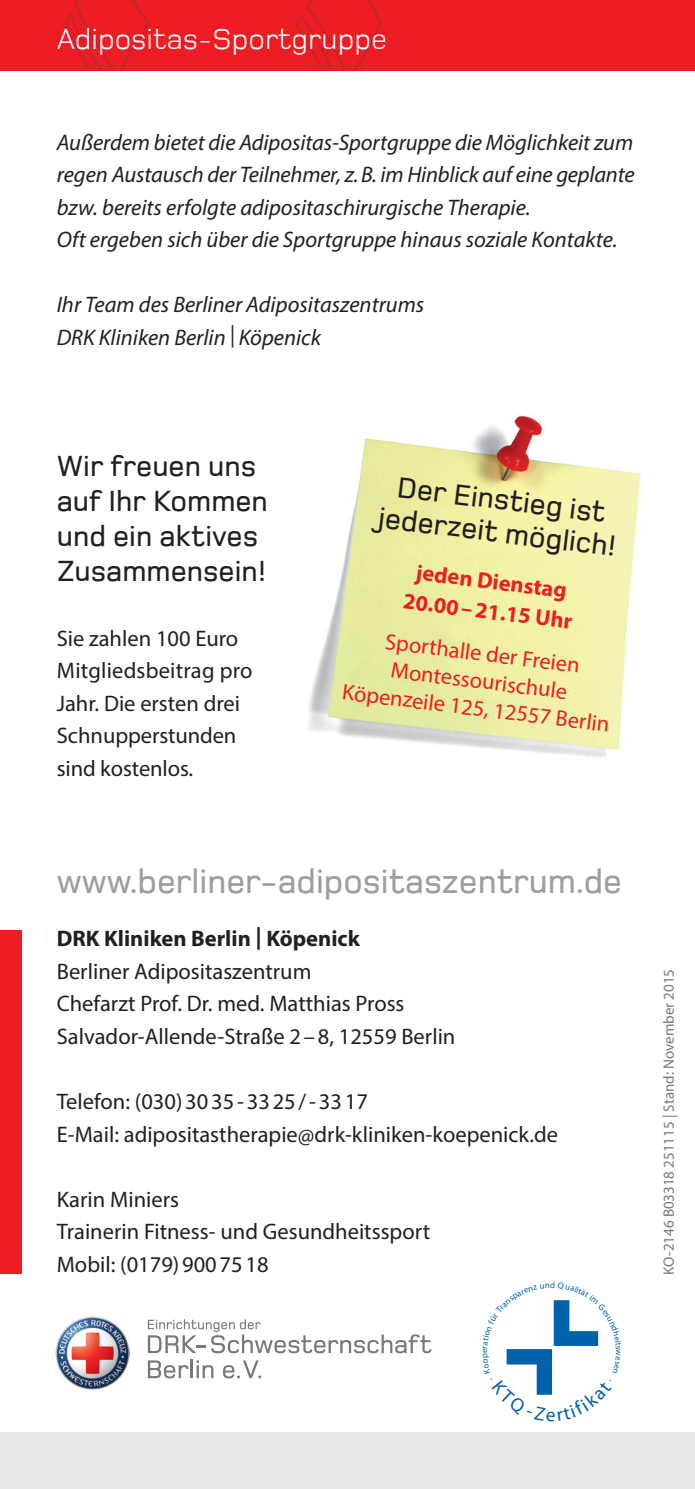
<style>
.page{position:relative;width:695px;height:1489px;background:#fff}
.page>*{position:absolute;margin:0;border:0;box-sizing:border-box;transform-origin:0 0}
.Subhead{font:500 35px "Foundry Monoline";color:#9c9ea1}
.Subhead-2{font:500 30px/35px "Foundry Monoline";color:#231f20;text-align:center}
.Head_weiß{font:30px "Foundry Monoline";color:#fff}
.Fließtext{font:22.5px/32.5px "Myriad Pro";color:#231f20}
.Fließtext_kursiv{font:italic 22.5px/32.5px "Myriad Pro";color:#231f20}
.Fließtext-2{font:22.5px/27.5px "Myriad Pro";color:#ee1d23;text-align:center}
.Fließtext-3{font:700 22.5px/32.5px "Myriad Pro";color:#231f20}
.Fließtext-4{font:700 22.5px "Myriad Pro";color:#ee1d23}
.t1{font:15px "Myriad Pro";color:#76787b}
.s1{font-weight:400}
</style>
<div class="page">
<img style="left:307px;top:415px;width:334px;height:342px">
<div style="left:0;top:0;width:694px;height:71px;background:#ee1d23"></div>
<svg style="left:64px;top:0;width:86px;height:71px"></svg>
<svg style="left:294px;top:0;width:88px;height:71px"></svg>
<div style="left:0;top:929px;width:21px;height:344px;background:#ee1d23"></div>
<div style="left:0;top:1431px;width:694px;height:57px;background:#e6e7e9"></div>
<img style="left:56px;top:1316px;width:73px;height:73px">
<svg style="left:148px;top:1359px;width:66px;height:19px"></svg>
<svg style="left:223px;top:1360px;width:38px;height:18px"></svg>
<svg style="left:148px;top:1319px;width:283px;height:34px"></svg>
<svg style="left:506px;top:1300px;width:93px;height:95px"></svg>
<p class="Head_weiß" style="left:57px;top:23px;width:332px">Adipositas-Sportgruppe</p>
<p class="Fließtext_kursiv" style="left:57px;top:126px;width:579px">Außerdem bietet die Adipositas-Sportgruppe die Möglichkeit zum regen Austausch der Teilnehmer, z.B. im Hinblick auf eine geplante bzw. bereits erfolgte adipositaschirurgische Therapie.<br>Oft ergeben sich über die Sportgruppe hinaus soziale Kontakte.</p>
<p class="Fließtext_kursiv" style="left:57px;top:288px;width:369px">Ihr Team des Berliner Adipositaszentrums</p>
<p class="Fließtext_kursiv" style="left:57px;top:321px;width:266px">DRK Kliniken Berlin | Köpenick</p>
<p class="Subhead-2" style="left:57px;top:448px;width:213px;text-align:left">Wir freuen uns auf Ihr Kommen und ein aktives</p>
<p class="Subhead-2" style="left:57px;top:553px;width:211px">Zusammensein!</p>
<p class="Fließtext" style="left:57px;top:621px;width:197px">Sie zahlen 100 Euro<br>Mitgliedsbeitrag pro<br>Jahr. Die ersten drei<br>Schnupperstunden sind kostenlos.</p>
<p class="Subhead-2" style="left:384px;top:469px;width:241px;line-height:32.5px;rotate:7deg">Der Einstieg ist jederzeit möglich!</p>
<p class="Fließtext-4" style="left:418px;top:557px;width:153px;rotate:7deg">jeden Dienstag</p>
<p class="Fließtext-4" style="left:405px;top:586px;width:172px;rotate:7deg">20.00–21.15 Uhr</p>
<p class="Fließtext-2" style="left:387px;top:627px;width:197px;rotate:7deg">Sporthalle der Freien<br>Montessourischule</p>
<p class="Fließtext-2" style="left:344px;top:677px;width:271px;rotate:7deg">Köpenzeile 125, 12557 Berlin</p>
<p class="Subhead" style="left:57px;top:862px;width:567px">www.berliner-adipositaszentrum.de</p>
<p class="Fließtext-3" style="left:57px;top:921px;width:304px">DRK Kliniken Berlin | Köpenick<br><span class="s1">Berliner Adipositaszentrum</span></p>
<p class="Fließtext" style="left:57px;top:987px;width:349px">Chefarzt Prof. Dr. med. Matthias Pross</p>
<p class="Fließtext" style="left:57px;top:1019px;width:400px">Salvador-Allende-Straße 2–8, 12559 Berlin</p>
<p class="Fließtext" style="left:57px;top:1084px;width:503px">Telefon: (030)3035-3325/-3317<br>E-Mail: adipositastherapie@drk-kliniken-koepenick.de</p>
<p class="Fließtext" style="left:57px;top:1182px;width:124px">Karin Miniers</p>
<p class="Fließtext" style="left:57px;top:1214px;width:375px">Trainerin Fitness- und Gesundheitssport</p>
<p class="Fließtext" style="left:57px;top:1247px;width:213px">Mobil: (0179)9007518</p>
<p class="t1" style="left:659px;top:1274px;width:307px;rotate:-90deg">KO-2146 B03318 251115 | Stand: November 2015</p>
</div>
